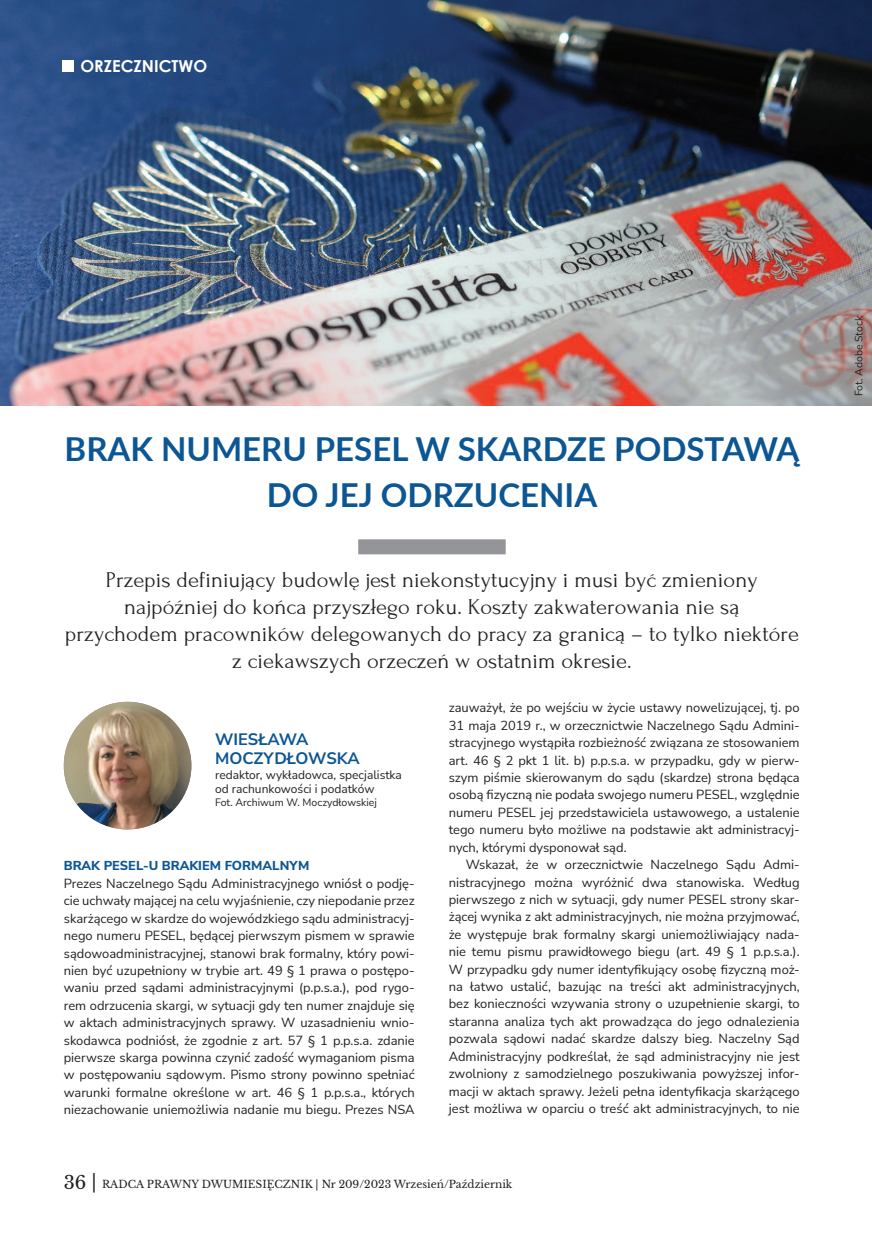
<style>
.page{position:relative;width:872px;height:1234px;background:#fff}
.page>*{position:absolute;margin:0;border:0;box-sizing:border-box;transform-origin:0 0}
.t1{font:700 33px/46.5px "Lato";color:#0b5693;text-align:center}
.t2{font:22.5px/27px "Forum";color:#231f20;text-align:center}
.t3{font:700 16.5px/19.8px "Nunito Sans";color:#0b5693}
.t4{font:700 16.5px "Century Gothic";color:#fff}
.t5{font:12.9px/17.4px "Nunito Sans";color:#231f20;text-align:justify}
.t6{font:800 12.9px "Nunito Sans";color:#0b5693}
.t7{font:12px/14.4px "Nunito Sans";color:#231f20}
.t8{font:10.5px "Libre Baskerville";color:#231f20}
.t9{font:10.5px "Nunito Sans";color:#231f20}
.s1{font-size:18px}
</style>
<div class="page">
<div style="left:358px;top:539px;width:147px;height:15px;background:#939598"></div>
<img style="left:64px;top:701px;width:127px;height:128px;border-radius:64px">
<img style="left:0;top:0;width:872px;height:405px">
<div style="left:62px;top:60px;width:12px;height:12px;background:#fff"></div>
<p class="t4" style="left:80px;top:54px;width:127px">ORZECZN ICTWO</p>
<h1 class="t1" style="left:65px;top:424px;width:736px">BRAK NUMERU PESE L W SKARDZE PODSTAWĄ<br>DO JEJ ODRZUCENIA</h1>
<p class="t2" style="left:65px;top:566px;width:735px">Przepis definiujący budowlę jest niekonstytucyjny i musi być zmieniony najpóźniej do końca przyszłego roku. Koszty zakwaterowania nie są<br>przychodem pracowników delegowanych do pracy za granicą – to tylko niektóre z ciekawszych orzeczeń w ostatnim okresie.</p>
<p class="t3" style="left:215px;top:728px;width:30px">WIESŁAWA<br>MOCZYDŁOWSKA</p>
<p class="t7" style="left:215px;top:766px;width:188px">redaktor, wykładowca, specjalistka od rachunkowości i podatków</p>
<p class="t9" style="left:215px;top:794px;width:163px">Fot. Archiwum W. Moczydłowskiej</p>
<p class="t6" style="left:64px;top:856px;width:247px">BRAK PESEL-U BRAKIEM FORMALNYM</p>
<p class="t5" style="left:64px;top:874px;width:352px">Prezes Naczelnego Sądu Administracyjnego wniósł o podję&shy;cie uchwały mającej na celu wyjaśnienie, czy niepodanie przez skarżącego w skardze do wojewódzkiego sądu administracyj&shy;nego numeru PESEL, będącej pierwszym pismem w sprawie sądowoadministracyjnej, stanowi brak formalny, który powi&shy;nien być uzupełniony w trybie art. 49 § 1 prawa o postępo&shy;waniu przed sądami administracyjnymi (p.p.s.a.), pod rygo&shy;rem odrzucenia skargi, w sytuacji gdy ten numer znajduje się w aktach administracyjnych sprawy. W uzasadnieniu wnio&shy;skodawca podniósł, że zgodnie z art. 57 § 1 p.p.s.a. zdanie pierwsze skarga powinna czynić zadość wymaganiom pisma w postępowaniu sądowym. Pismo strony powinno spełniać warunki formalne określone w art. 46 § 1 p.p.s.a., których niezachowanie uniemożliwia nadanie mu biegu. Prezes NSA</p>
<p class="t5" style="left:449px;top:698px;width:352px">zauważył, że po wejściu w życie ustawy nowelizującej, tj. po 31 maja 2019 r., w orzecznictwie Naczelnego Sądu Admini&shy;stracyjnego wystąpiła rozbieżność związana ze stosowaniem art. 46 § 2 pkt 1 lit. b) p.p.s.a. w przypadku, gdy w pierw&shy;szym piśmie skierowanym do sądu (skardze) strona będąca osobą fizyczną nie podała swojego numeru PESEL, względnie numeru PESEL jej przedstawiciela ustawowego, a ustalenie tego numeru było możliwe na podstawie akt administracyj&shy;nych, którymi dysponował sąd.</p>
<p class="t5" style="left:449px;top:855px;width:352px;text-indent:17px">Wskazał, że w orzecznictwie Naczelnego Sądu Admi&shy;nistracyjnego można wyróżnić dwa stanowiska. Według pierwszego z nich w sytuacji, gdy numer PESEL strony skar&shy;żącej wynika z akt administracyjnych, nie można przyjmować, że występuje brak formalny skargi uniemożliwiający nada&shy;nie temu pismu prawidłowego biegu (art. 49 § 1 p.p.s.a.).<br>W przypadku gdy numer identyfikujący osobę fizyczną moż&shy;na łatwo ustalić, bazując na treści akt administracyjnych, bez konieczności wzywania strony o uzupełnienie skargi, to staranna analiza tych akt prowadząca do jego odnalezienia pozwala sądowi nadać skardze dalszy bieg. Naczelny Sąd Administracyjny podkreślał, że sąd administracyjny nie jest zwolniony z samodzielnego poszukiwania powyższej infor&shy;macji w aktach sprawy. Jeżeli pełna identyfikacja skarżącego jest możliwa w oparciu o treść akt administracyjnych, to nie</p>
<p class="t8" style="left:64px;top:1177px;width:450px"><span class="s1">36 |</span> RADCA PRAWNY DWUMIESIĘCZNIK | NR 209/2023 WRZESIEŃ/PAŹDZIERNIK</p>
<p class="t9" style="left:851px;top:396px;width:82px;rotate:-90deg">Fot. Adobe Stock</p>
</div>
